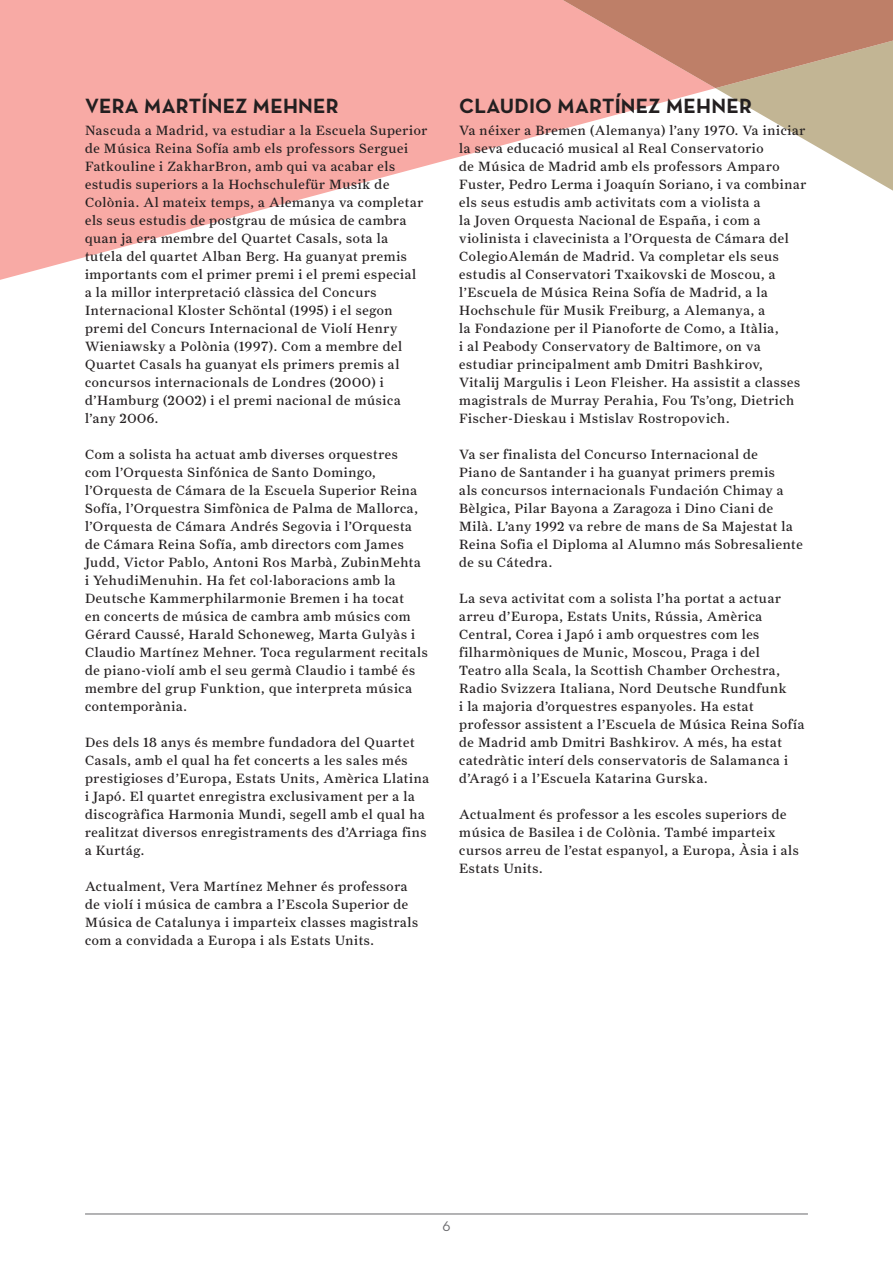
<style>
.page{position:relative;width:893px;height:1263px;background:#fff}
.page>*{position:absolute;margin:0;border:0;box-sizing:border-box;transform-origin:0 0}
.t1{font:21px "Neutra Text Bold Alt";letter-spacing:.01em;color:#231f20}
.t2{font:14.25px "Neutra Text Book Alt";color:#69696c}
.t3{font:13.5px/18px "Farnham Text Regular LF";letter-spacing:.05em;color:#231f20}
</style>
<div class="page">
<svg style="left:0;top:0;width:563px;height:280px;fill:#f8aaa5"></svg>
<svg style="left:563px;top:0;width:330px;height:191px"></svg>
<hr style="left:85px;top:1214px;width:723px;height:1px;background:#69696c">
<h1 class="t1" style="left:85px;top:92px;width:255px">VERA MARTÍNEZ MEHNER</h1>
<p class="t3" style="left:85px;top:121px;width:344px">Nascuda a Madrid, va estudiar a la Escuela Superior de Música Reina Sofía amb els professors Serguei Fatkouline i ZakharBron, amb qui va acabar els estudis superiors a la Hochschulefür Musik de Colònia. Al mateix temps, a Alemanya va completar els seus estudis de postgrau de música de cambra quan ja era membre del Quartet Casals, sota la tutela del quartet Alban Berg. Ha guanyat premis importants com el primer premi i el premi especial<br>a la millor interpretació clàssica del Concurs Internacional Kloster Schöntal (1995) i el segon premi del Concurs Internacional de Violí Henry Wieniawsky a Polònia (1997). Com a membre del Quartet Casals ha guanyat els primers premis al concursos internacionals de Londres (2000) i d’Hamburg (2002) i el premi nacional de música l’any 2006.</p>
<p class="t3" style="left:85px;top:445px;width:344px">Com a solista ha actuat amb diverses orquestres<br>com l’Orquesta Sinfónica de Santo Domingo, l’Orquesta de Cámara de la Escuela Superior Reina Sofía, l’Orquestra Simfònica de Palma de Mallorca, l’Orquesta de Cámara Andrés Segovia i l’Orquesta de Cámara Reina Sofía, amb directors com James Judd, Victor Pablo, Antoni Ros Marbà, ZubinMehta i YehudiMenuhin. Ha fet col·laboracions amb la Deutsche Kammerphilarmonie Bremen i ha tocat<br>en concerts de música de cambra amb músics com Gérard Caussé, Harald Schoneweg, Marta Gulyàs i Claudio Martínez Mehner. Toca regularment recitals de piano-violí amb el seu germà Claudio i també és membre del grup Funktion, que interpreta música contemporània.</p>
<p class="t3" style="left:85px;top:733px;width:346px">Des dels 18 anys és membre fundadora del Quartet Casals, amb el qual ha fet concerts a les sales més prestigioses d’Europa, Estats Units, Amèrica Llatina i Japó. El quartet enregistra exclusivament per a la discogràfica Harmonia Mundi, segell amb el qual ha realitzat diversos enregistraments des d’Arriaga fins a Kurtág.</p>
<p class="t3" style="left:85px;top:877px;width:335px">Actualment, Vera Martínez Mehner és professora de violí i música de cambra a l’Escola Superior de Música de Catalunya i imparteix classes magistrals com a convidada a Europa i als Estats Units.</p>
<h1 class="t1" style="left:459px;top:92px;width:294px">CLAUDIO MARTÍNEZ MEHNER</h1>
<p class="t3" style="left:459px;top:121px;width:348px">Va néixer a Bremen (Alemanya) l’any 1970. Va iniciar la seva educació musical al Real Conservatorio<br>de Música de Madrid amb els professors Amparo Fuster, Pedro Lerma i Joaquín Soriano, i va combinar els seus estudis amb activitats com a violista a<br>la Joven Orquesta Nacional de España, i com a violinista i clavecinista a l’Orquesta de Cámara del ColegioAlemán de Madrid. Va completar els seus estudis al Conservatori Txaikovski de Moscou, a l’Escuela de Música Reina Sofía de Madrid, a la Hochschule für Musik Freiburg, a Alemanya, a<br>la Fondazione per il Pianoforte de Como, a Itàlia,<br>i al Peabody Conservatory de Baltimore, on va estudiar principalment amb Dmitri Bashkirov,<br>Vitalij Margulis i Leon Fleisher. Ha assistit a classes magistrals de Murray Perahia, Fou Ts’ong, Dietrich Fischer-Dieskau i Mstislav Rostropovich.</p>
<p class="t3" style="left:459px;top:445px;width:345px">Va ser finalista del Concurso Internacional de<br>Piano de Santander i ha guanyat primers premis<br>als concursos internacionals Fundación Chimay a Bèlgica, Pilar Bayona a Zaragoza i Dino Ciani de Milà. L’any 1992 va rebre de mans de Sa Majestat la Reina Sofia el Diploma al Alumno más Sobresaliente de su Cátedra.</p>
<p class="t3" style="left:459px;top:589px;width:347px">La seva activitat com a solista l’ha portat a actuar arreu d’Europa, Estats Units, Rússia, Amèrica Central, Corea i Japó i amb orquestres com les filharmòniques de Munic, Moscou, Praga i del Teatro alla Scala, la Scottish Chamber Orchestra, Radio Svizzera Italiana, Nord Deutsche Rundfunk<br>i la majoria d’orquestres espanyoles. Ha estat professor assistent a l’Escuela de Música Reina Sofía de Madrid amb Dmitri Bashkirov. A més, ha estat catedràtic interí dels conservatoris de Salamanca i d’Aragó i a l’Escuela Katarina Gurska.</p>
<p class="t3" style="left:459px;top:805px;width:341px">Actualment és professor a les escoles superiors de música de Basilea i de Colònia. També imparteix cursos arreu de l’estat espanyol, a Europa, Àsia i als Estats Units.</p>
<p class="t2" style="left:442px;top:1217px;width:10px">6</p>
</div>
